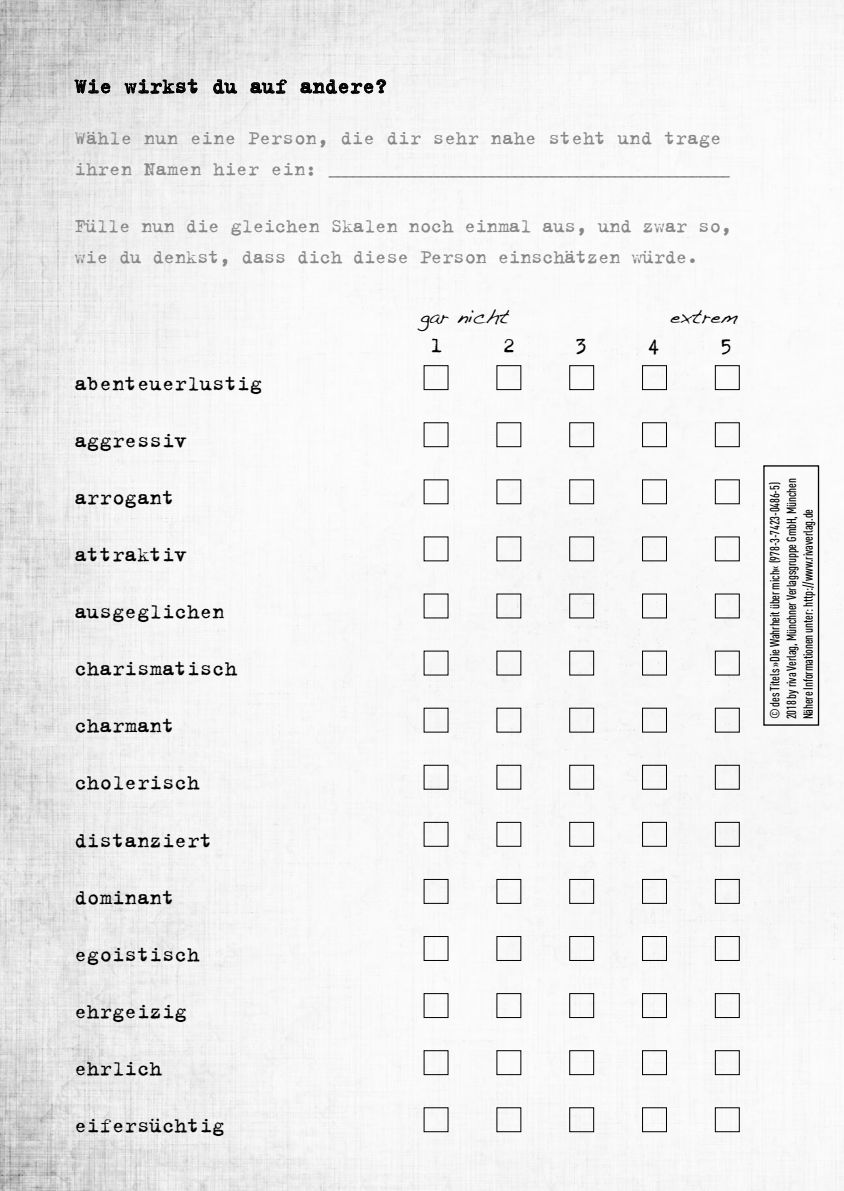
<style>
.page{position:relative;width:844px;height:1191px;background:#fff}
.page>*{position:absolute;margin:0;border:0;box-sizing:border-box;transform-origin:0 0}
._03_Body_LZ{font:22.75px "Trixie";color:#000}
._03_Body_Frage_Varia{font:22.75px "Trixie";color:#000}
.Marginalie{font:21px/31.5px "Trixie";letter-spacing:-.02em;color:#878787}
.Marginalie-2{font:21px "Trixie";color:#878787}
._03_Body_LZ-2{font:17.5px "Dakota";color:#000}
.Marginalie-3{font:14px "Trixie";color:#878787}
.t1{font:500 condensed 13.12px/16.6px "DINOT";letter-spacing:-.01em;color:#000;scale:.96 1}
.s1{font-size:21px}
</style>
<div class="page">
<img style="left:0;top:0;width:843px;height:1191px">
<div style="left:763px;top:465px;width:56px;height:260px;border:1px solid #000"></div>
<svg style="left:74px;top:77px;width:37px;height:40px"></svg>
<svg style="left:124px;top:56px;width:113px;height:61px;background:#d3d3d3"></svg>
<svg style="left:249px;top:70px;width:38px;height:25px"></svg>
<svg style="left:299px;top:56px;width:87px;height:45px"></svg>
<div style="left:423px;top:365px;width:25px;height:25px;border:1px solid #000"></div>
<div style="left:496px;top:365px;width:25px;height:25px;border:1px solid #000"></div>
<div style="left:569px;top:365px;width:25px;height:25px;border:1px solid #000"></div>
<div style="left:642px;top:365px;width:24px;height:25px;border:1px solid #000"></div>
<div style="left:714px;top:365px;width:25px;height:25px;border:1px solid #000"></div>
<div style="left:569px;top:422px;width:25px;height:25px;border:1px solid #000"></div>
<div style="left:642px;top:422px;width:24px;height:25px;border:1px solid #000"></div>
<div style="left:714px;top:422px;width:25px;height:25px;border:1px solid #000"></div>
<div style="left:569px;top:479px;width:25px;height:25px;border:1px solid #000"></div>
<div style="left:569px;top:536px;width:25px;height:25px;border:1px solid #000"></div>
<div style="left:569px;top:593px;width:25px;height:25px;border:1px solid #000"></div>
<div style="left:569px;top:650px;width:25px;height:25px;border:1px solid #000"></div>
<div style="left:569px;top:707px;width:25px;height:25px;border:1px solid #000"></div>
<div style="left:569px;top:765px;width:25px;height:24px;border:1px solid #000"></div>
<div style="left:642px;top:765px;width:24px;height:24px;border:1px solid #000"></div>
<div style="left:714px;top:765px;width:25px;height:24px;border:1px solid #000"></div>
<div style="left:569px;top:822px;width:25px;height:24px;border:1px solid #000"></div>
<div style="left:642px;top:822px;width:24px;height:24px;border:1px solid #000"></div>
<div style="left:714px;top:822px;width:25px;height:24px;border:1px solid #000"></div>
<div style="left:569px;top:879px;width:25px;height:24px;border:1px solid #000"></div>
<div style="left:642px;top:879px;width:24px;height:24px;border:1px solid #000"></div>
<div style="left:714px;top:879px;width:25px;height:24px;border:1px solid #000"></div>
<div style="left:423px;top:936px;width:25px;height:25px;border:1px solid #000"></div>
<div style="left:496px;top:936px;width:25px;height:25px;border:1px solid #000"></div>
<div style="left:569px;top:936px;width:25px;height:25px;border:1px solid #000"></div>
<div style="left:642px;top:936px;width:24px;height:25px;border:1px solid #000"></div>
<div style="left:714px;top:936px;width:25px;height:25px;border:1px solid #000"></div>
<div style="left:423px;top:993px;width:25px;height:25px;border:1px solid #000"></div>
<div style="left:496px;top:993px;width:25px;height:25px;border:1px solid #000"></div>
<div style="left:569px;top:993px;width:25px;height:25px;border:1px solid #000"></div>
<div style="left:642px;top:993px;width:24px;height:25px;border:1px solid #000"></div>
<div style="left:714px;top:993px;width:25px;height:25px;border:1px solid #000"></div>
<div style="left:423px;top:1050px;width:25px;height:25px;border:1px solid #000"></div>
<div style="left:496px;top:1050px;width:25px;height:25px;border:1px solid #000"></div>
<div style="left:569px;top:1050px;width:25px;height:25px;border:1px solid #000"></div>
<div style="left:642px;top:1050px;width:24px;height:25px;border:1px solid #000"></div>
<div style="left:714px;top:1050px;width:25px;height:25px;border:1px solid #000"></div>
<div style="left:569px;top:1107px;width:25px;height:25px;border:1px solid #000"></div>
<div style="left:642px;top:1107px;width:24px;height:25px;border:1px solid #000"></div>
<div style="left:714px;top:1107px;width:25px;height:25px;border:1px solid #000"></div>
<p class="_03_Body_Frage_Varia" style="left:74px;top:71px;width:314px">Wie wirkst du auf andere?</p>
<p class="Marginalie-2" style="left:74px;top:124px;width:648px">Wähle nun eine Person, die dir sehr nahe steht und trage</p>
<p class="Marginalie-3" style="left:74px;top:162px;width:656px"><span class="s1">ihren Namen hier ein:</span> ____________________________________________________</p>
<p class="Marginalie" style="left:74px;top:209px;width:659px">Fülle nun die gleichen Skalen noch einmal aus, und zwar so, wie du denkst, dass dich diese Person einschätzen würde.</p>
<p class="_03_Body_LZ-2" style="left:420px;top:305px;width:90px">gar nicht</p>
<p class="_03_Body_LZ-2" style="left:670px;top:305px;width:69px">extrem</p>
<p class="_03_Body_LZ" style="left:74px;top:368px;width:189px">abenteuerlustig</p>
<p class="_03_Body_LZ" style="left:74px;top:425px;width:114px">aggressiv</p>
<p class="_03_Body_LZ" style="left:74px;top:482px;width:102px">arrogant</p>
<p class="_03_Body_LZ" style="left:74px;top:539px;width:114px">attraktiv</p>
<p class="_03_Body_LZ" style="left:74px;top:596px;width:152px">ausgeglichen</p>
<p class="_03_Body_LZ" style="left:74px;top:653px;width:164px">charismatisch</p>
<p class="_03_Body_LZ" style="left:74px;top:711px;width:102px">charmant</p>
<p class="_03_Body_LZ" style="left:74px;top:768px;width:127px">cholerisch</p>
<p class="_03_Body_LZ" style="left:74px;top:825px;width:139px">distanziert</p>
<p class="_03_Body_LZ" style="left:74px;top:882px;width:102px">dominant</p>
<p class="_03_Body_LZ" style="left:74px;top:939px;width:127px">egoistisch</p>
<p class="_03_Body_LZ" style="left:74px;top:996px;width:114px">ehrgeizig</p>
<p class="_03_Body_LZ" style="left:74px;top:1053px;width:89px">ehrlich</p>
<p class="_03_Body_LZ" style="left:74px;top:1110px;width:152px">eifersüchtig</p>
<p class="_03_Body_LZ" style="left:430px;top:330px;width:14px">1</p>
<p class="_03_Body_LZ" style="left:502px;top:330px;width:14px">2</p>
<p class="_03_Body_LZ" style="left:574px;top:330px;width:14px">3</p>
<p class="_03_Body_LZ" style="left:647px;top:330px;width:14px">4</p>
<p class="_03_Body_LZ" style="left:719px;top:330px;width:14px">5</p>
<p class="t1" style="left:766px;top:719px;width:253px;rotate:-90deg">© des Titels »Die Wahrheit über mich« (978-3-7423-0486-5)<br>2018 by riva Verlag, Münchner Verlagsgruppe GmbH, München<br>Nähere Informationen unter: http://www.rivaverlag.de</p>
</div>
